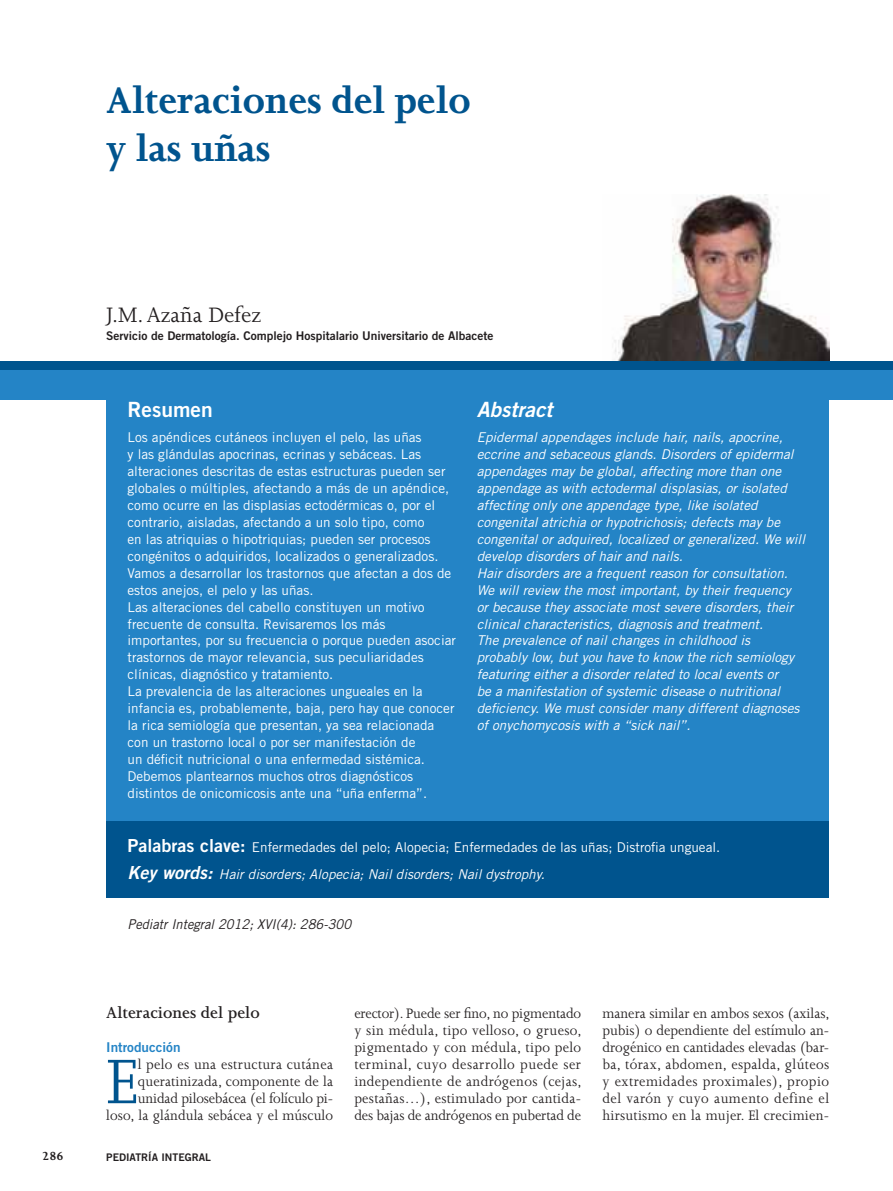
<style>
.page{position:relative;width:893px;height:1191px;background:#fff}
.page>*{position:absolute;margin:0;border:0;box-sizing:border-box;transform-origin:0 0}
.t1{font:72.3px "Joanna MT Std";color:#00548e;scale:.95 1}
.t2{font:700 42px/48px "Joanna MT Std";color:#00548e}
.t3{font:24px "Joanna MT Std";color:#231f20}
.t4{font:italic 21px "Trade Gothic Bold Two";color:#fff}
.t5{font:21px "Trade Gothic Bold Two";color:#fff}
.t6{font:600 18px "Joanna MT Std";color:#231f20}
.t7{font:15.75px/17px "Joanna MT Std";letter-spacing:.01em;color:#231f20;text-align:justify;scale:.95 1}
.t8{font:13.5px/17px "Trade Gothic";color:#fff}
.t9{font:italic 13.5px/17px "Trade Gothic";color:#fff}
.t10{font:italic 13.5px "Trade Gothic";color:#231f20;scale:.95 1}
.t11{font:13.5px "Trade Gothic Bold Two";color:#2484c6}
.t12{font:700 13.5px "Joanna MT Std";color:#231f20}
.t13{font:12px "Trade Gothic Bold Two";color:#231f20}
.t14{font:10.5px "Trade Gothic Bold Two";color:#231f20}
.s1{font-family:"Trade Gothic Bold Two";font-size:18px}
.s2{font-family:"Trade Gothic Bold Two";font-style:italic;font-size:18px}
.s3{font-style:italic}
</style>
<div class="page">
<img style="left:614px;top:195px;width:215px;height:166px">
<div style="left:106px;top:370px;width:723px;height:457px;background:#2484c6"></div>
<div style="left:0;top:370px;width:108px;height:30px;background:#2484c6"></div>
<div style="left:784px;top:370px;width:109px;height:30px;background:#2484c6"></div>
<div style="left:0;top:361px;width:893px;height:9px;background:#00548e"></div>
<div style="left:106px;top:821px;width:723px;height:76px;background:#00548e"></div>
<h2 class="t2" style="left:106px;top:80px;width:366px">Alteraciones del pelo y las uñas</h2>
<h3 class="t3" style="left:106px;top:306px;width:156px">J.M. Azaña Defez</h3>
<p class="t13" style="left:106px;top:331px;width:389px">Servicio de Dermatología. Complejo Hospitalario Universitario de Albacete</p>
<h3 class="t5" style="left:128px;top:401px;width:87px">Resumen</h3>
<p class="t8" style="left:128px;top:430px;width:330px">Los apéndices cutáneos incluyen el pelo, las uñas<br>y las glándulas apocrinas, ecrinas y sebáceas. Las alteraciones descritas de estas estructuras pueden ser globales o múltiples, afectando a más de un apéndice, como ocurre en las displasias ectodérmicas o, por el contrario, aisladas, afectando a un solo tipo, como<br>en las atriquias o hipotriquias; pueden ser procesos congénitos o adquiridos, localizados o generalizados.<br>Vamos a desarrollar los trastornos que afectan a dos de estos anejos, el pelo y las uñas.<br>Las alteraciones del cabello constituyen un motivo frecuente de consulta. Revisaremos los más importantes, por su frecuencia o porque pueden asociar trastornos de mayor relevancia, sus peculiaridades clínicas, diagnóstico y tratamiento.<br>La prevalencia de las alteraciones ungueales en la infancia es, probablemente, baja, pero hay que conocer la rica semiología que presentan, ya sea relacionada con un trastorno local o por ser manifestación de<br>un déficit nutricional o una enfermedad sistémica.<br>Debemos plantearnos muchos otros diagnósticos distintos de onicomicosis ante una “uña enferma”.</p>
<h3 class="t4" style="left:477px;top:401px;width:77px">Abstract</h3>
<p class="t9" style="left:477px;top:430px;width:330px">Epidermal appendages include hair, nails, apocrine, eccrine and sebaceous glands. Disorders of epidermal appendages may be global, affecting more than one appendage as with ectodermal displasias, or isolated affecting only one appendage type, like isolated congenital atrichia or hypotrichosis; defects may be congenital or adquired, localized or generalized. We will develop disorders of hair and nails.<br>Hair disorders are a frequent reason for consultation.<br>We will review the most important, by their frequency or because they associate most severe disorders, their clinical characteristics, diagnosis and treatment.<br>The prevalence of nail changes in childhood is<br>probably low, but you have to know the rich semiology featuring either a disorder related to local events or<br>be a manifestation of systemic disease o nutritional deficiency. We must consider many different diagnoses of onychomycosis with a “sick nail”.</p>
<p class="t8" style="left:128px;top:835px;width:594px;line-height:26.5px"><span class="s1">Palabras clave:</span> Enfermedades del pelo; Alopecia; Enfermedades de las uñas; Distrofia ungueal.<br><span class="s2">Key words:</span> <span class="s3">Hair disorders; Alopecia; Nail disorders; Nail dystrophy.</span></p>
<p class="t10" style="left:128px;top:919px;width:237px">Pediatr Integral 2012; XVI(4): 286-300</p>
<h3 class="t6" style="left:106px;top:1006px;width:155px">Alteraciones del pelo</h3>
<p class="t11" style="left:106px;top:1042px;width:76px">Introducción</p>
<h1 class="t1" style="left:106px;top:1055px;width:35px">E</h1>
<p class="t7" style="left:106px;top:1057px;width:240px;text-align:right">l pelo es una estructura cutánea queratinizada, componente de la unidad pilosebácea (el folículo pi&shy;loso, la glándula sebácea y el músculo</p>
<p class="t12" style="left:42px;top:1151px;width:23px">286</p>
<p class="t14" style="left:106px;top:1153px;width:106px">PEDIATRÍA INTEGRAL</p>
<p class="t7" style="left:354px;top:1006px;width:241px">erector). Puede ser fino, no pigmentado y sin médula, tipo velloso, o grueso, pigmentado y con médula, tipo pelo terminal, cuyo desarrollo puede ser independiente de andrógenos (cejas, pestañas…), estimulado por cantida&shy;des bajas de andrógenos en pubertad de</p>
<p class="t7" style="left:602px;top:1006px;width:241px">manera similar en ambos sexos (axilas, pubis) o dependiente del estímulo an&shy;drogénico en cantidades elevadas (bar&shy;ba, tórax, abdomen, espalda, glúteos y extremidades proximales), propio del varón y cuyo aumento define el hirsutismo en la mujer. El crecimien-</p>
</div>
